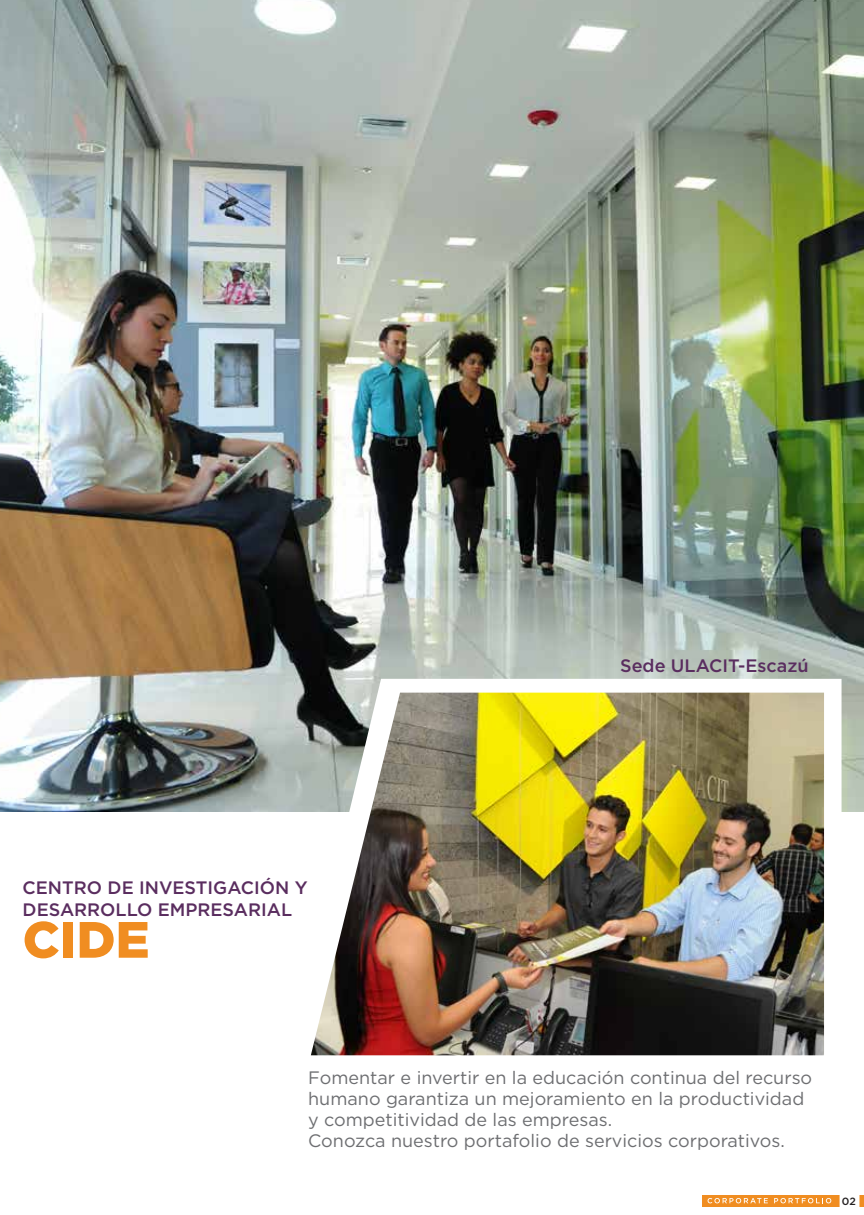
<style>
.page{position:relative;width:864px;height:1215px;background:#fff}
.page>*{position:absolute;margin:0;border:0;box-sizing:border-box;transform-origin:0 0}
.t1{font:900 51px "Gotham";color:#f08d21}
.t2{font:18px/21px "Gotham";color:#6d6e71}
.t3{font:500 18px/21.6px "Gotham";color:#5a2d5f}
.t4{font:500 10.5px "Gotham";color:#231f20}
</style>
<div class="page">
<img style="left:0;top:0;width:864px;height:811px">
<svg style="left:336px;top:679px;width:506px;height:185px"></svg>
<img style="left:311px;top:693px;width:513px;height:362px">
<div style="left:702px;top:1195px;width:162px;height:12px;background:#f08d21"></div>
<svg style="left:708px;top:1198px;width:60px;height:5px"></svg>
<svg style="left:774px;top:1198px;width:57px;height:5px"></svg>
<div style="left:840px;top:1191px;width:19px;height:20px;background:#fff"></div>
<p class="t3" style="left:620px;top:655px;width:190px">Sede ULACIT-Escazú</p>
<p class="t3" style="left:23px;top:877px;width:286px">CENTRO DE INVESTIGACIÓN Y<br>DESARROLLO EMPRESARIAL</p>
<h1 class="t1" style="left:23px;top:905px;width:128px">CIDE</h1>
<p class="t2" style="left:308px;top:1067px;width:506px">Fomentar e invertir en la educación continua del recurso humano garantiza un mejoramiento en la productividad y competitividad de las empresas.<br>Conozca nuestro portafolio de servicios corporativos.</p>
<p class="t4" style="left:842px;top:1194px;width:15px">02</p>
</div>
